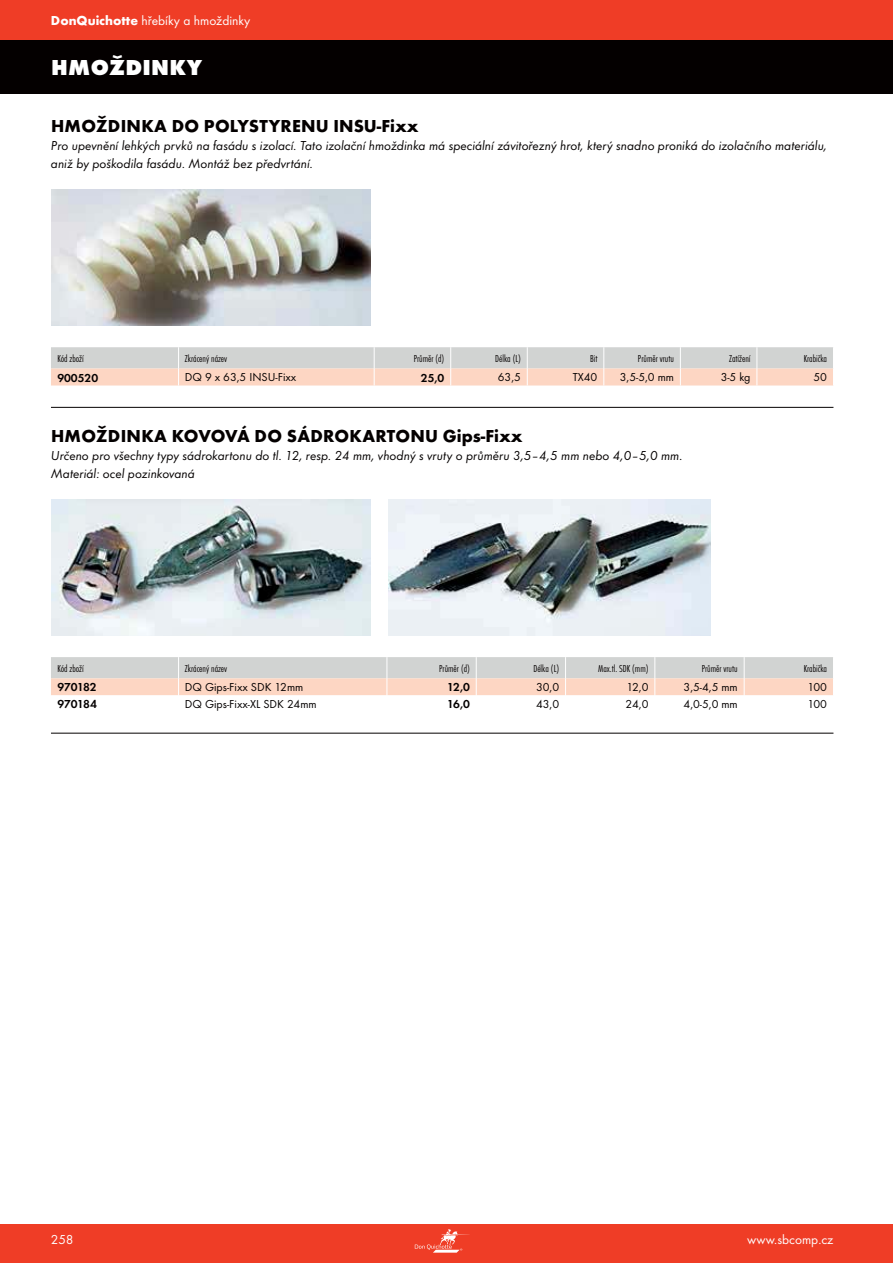
<style>
.page{position:relative;width:893px;height:1263px;background:#fff}
.page>*{position:absolute;margin:0;border:0;box-sizing:border-box;transform-origin:0 0}
.t1{font:700 22.5px "Futura TOT Extr";letter-spacing:.015em;color:#fff}
.t2{font:700 18px "Futura TOT";letter-spacing:.015em;color:#040000}
.t3{font:13.5px/18px "Futura TOT Book Obli";color:#040000}
.t4{font:13.5px "Futura TOT";color:#fff}
.t5{font:12px "Futura TOT";color:#040000}
.t6{font:600 12px "Futura TOT";color:#040000}
.t7{font:10.5px "Futura TOT Ligh Cond";color:#040000}
.s1{font-weight:700}
</style>
<div class="page">
<div style="left:0;top:0;width:893px;height:40px;background:#ef3d26"></div>
<div style="left:0;top:1225px;width:893px;height:38px;background:#ef3d26"></div>
<svg style="left:415px;top:1229px;width:55px;height:24px"></svg>
<hr style="left:51px;top:407px;width:782px;height:1px;background:#040000">
<svg style="left:51px;top:347px;width:782px;height:39px;background:#e5d5cc"></svg>
<img style="left:51px;top:190px;width:319px;height:136px">
<div style="left:0;top:40px;width:893px;height:54px;background:#040000"></div>
<hr style="left:51px;top:733px;width:782px;height:1px;background:#040000">
<img style="left:389px;top:499px;width:321px;height:137px">
<svg style="left:51px;top:657px;width:782px;height:38px;background:#e4d5cc"></svg>
<img style="left:51px;top:499px;width:319px;height:137px">
<p class="t4" style="left:51px;top:16px;width:201px"><span class="s1">DonQuichotte</span> hřebíky a hmoždinky</p>
<h1 class="t1" style="left:51px;top:54px;width:152px">HMOŽDINKY</h1>
<h2 class="t2" style="left:51px;top:120px;width:369px">HMOŽDINKA DO POLYSTYRENU INSU-Fixx</h2>
<p class="t3" style="left:51px;top:138px;width:778px">Pro upevnění lehkých prvků na fasádu s izolací. Tato izolační hmoždinka má speciální závitořezný hrot, který snadno proniká do izolačního materiálu, aniž by poškodila fasádu. Montáž bez předvrtání.</p>
<p class="t7" style="left:57px;top:352px;width:28px">Kód zboží</p>
<p class="t7" style="left:185px;top:352px;width:44px">Zkrácený název</p>
<p class="t7" style="left:414px;top:352px;width:32px">Průměr (d)</p>
<p class="t7" style="left:495px;top:352px;width:27px">Délka (L)</p>
<p class="t7" style="left:590px;top:352px;width:9px">Bit</p>
<p class="t7" style="left:638px;top:352px;width:37px">Průměr vrutu</p>
<p class="t7" style="left:729px;top:352px;width:23px">Zatížení</p>
<p class="t7" style="left:804px;top:352px;width:25px">Krabička</p>
<p class="t6" style="left:57px;top:370px;width:42px">900520</p>
<p class="t5" style="left:185px;top:373px;width:113px">DQ 9 x 63,5 INSU-Fixx</p>
<p class="t6" style="left:421px;top:370px;width:25px">25,0</p>
<p class="t5" style="left:498px;top:373px;width:25px">63,5</p>
<p class="t5" style="left:573px;top:373px;width:26px">TX40</p>
<p class="t5" style="left:620px;top:373px;width:56px">3,5-5,0 mm</p>
<p class="t5" style="left:721px;top:373px;width:31px">3-5 kg</p>
<p class="t5" style="left:813px;top:373px;width:15px">50</p>
<h2 class="t2" style="left:51px;top:430px;width:473px">HMOŽDINKA KOVOVÁ DO SÁDROKARTONU Gips-Fixx</h2>
<p class="t3" style="left:51px;top:448px;width:633px">Určeno pro všechny typy sádrokartonu do tl. 12, resp. 24 mm, vhodný s vruty o průměru 3,5–4,5 mm nebo 4,0–5,0 mm.<br>Materiál: ocel pozinkovaná</p>
<p class="t7" style="left:57px;top:662px;width:28px">Kód zboží</p>
<p class="t7" style="left:185px;top:662px;width:44px">Zkrácený název</p>
<p class="t7" style="left:439px;top:662px;width:32px">Průměr (d)</p>
<p class="t7" style="left:533px;top:662px;width:27px">Délka (L)</p>
<p class="t7" style="left:598px;top:662px;width:52px">Max.tl. SDK (mm)</p>
<p class="t7" style="left:702px;top:662px;width:37px">Průměr vrutu</p>
<p class="t7" style="left:804px;top:662px;width:25px">Krabička</p>
<p class="t6" style="left:57px;top:680px;width:41px">970182</p>
<p class="t5" style="left:185px;top:683px;width:120px">DQ Gips-Fixx SDK 12mm</p>
<p class="t6" style="left:447px;top:680px;width:24px">12,0</p>
<p class="t5" style="left:536px;top:683px;width:25px">30,0</p>
<p class="t5" style="left:626px;top:683px;width:24px">12,0</p>
<p class="t5" style="left:684px;top:683px;width:56px">3,5-4,5 mm</p>
<p class="t5" style="left:807px;top:683px;width:21px">100</p>
<p class="t6" style="left:57px;top:697px;width:41px">970184</p>
<p class="t5" style="left:185px;top:700px;width:133px">DQ Gips-Fixx-XL SDK 24mm</p>
<p class="t6" style="left:447px;top:697px;width:24px">16,0</p>
<p class="t5" style="left:536px;top:700px;width:25px">43,0</p>
<p class="t5" style="left:625px;top:700px;width:24px">24,0</p>
<p class="t5" style="left:684px;top:700px;width:56px">4,0-5,0 mm</p>
<p class="t5" style="left:807px;top:700px;width:21px">100</p>
<p class="t4" style="left:51px;top:1234px;width:24px">258</p>
<p class="t4" style="left:747px;top:1234px;width:88px">www.sbcomp.cz</p>
</div>
